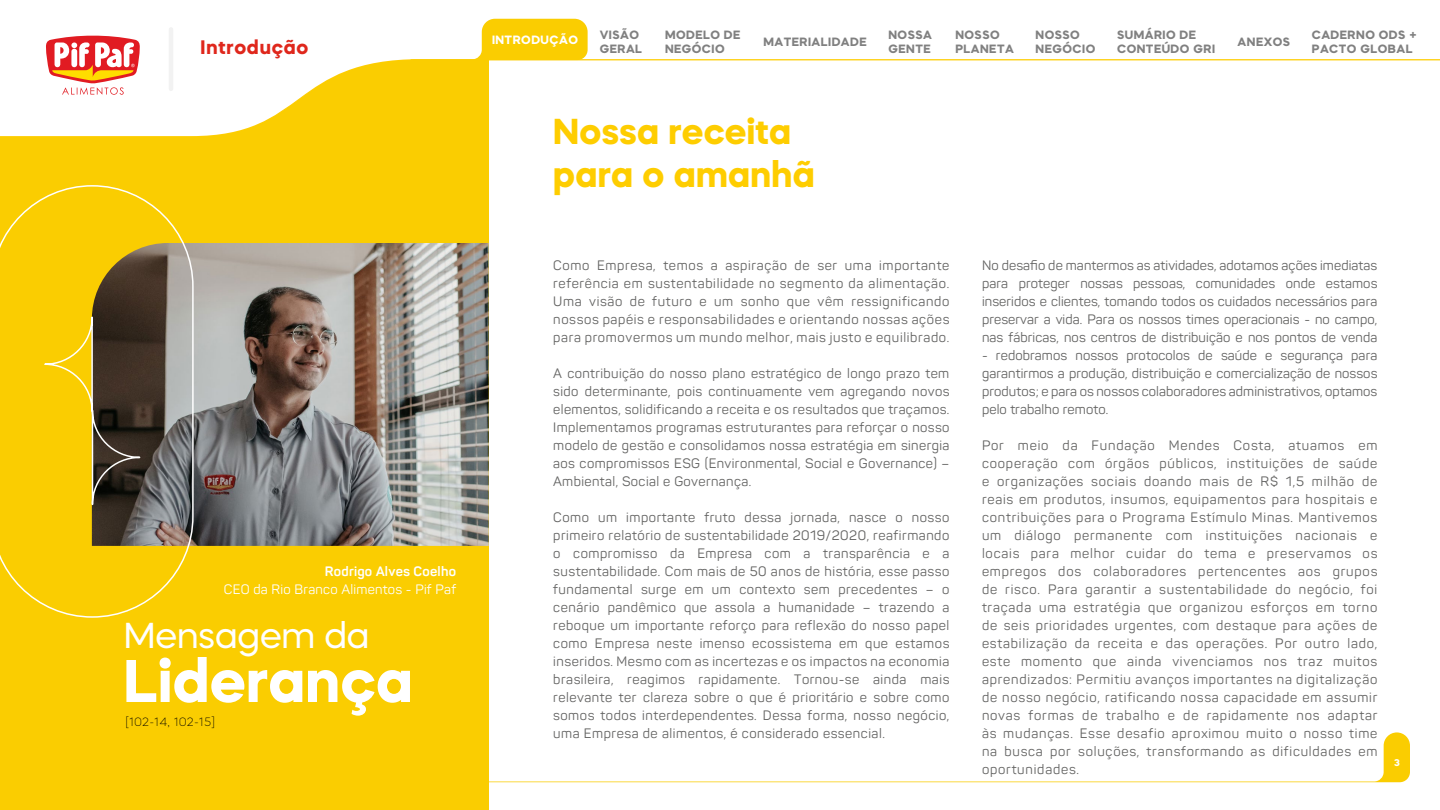
<style>
.page{position:relative;width:1440px;height:810px;background:#fff}
.page>*{position:absolute;margin:0;border:0;box-sizing:border-box;transform-origin:0 0}
.TITLE_80pt_Bold__Thi{font:700 60px "Mazzard H";letter-spacing:.01em;color:#fff}
.TITLE_68pt_SemiBold{font:700 36px/43.2px "Mazzard H";letter-spacing:.01em;color:#fecd00}
.TITLE_48pt_Thin__Thi{font:36px "Mazzard H";letter-spacing:-.02em;color:#fff}
.t1{font:700 19.5px "Mazzard H";letter-spacing:.045em;color:#df271c}
.BODY_18pt{font:13.5px/18px "Panton";letter-spacing:.035em;color:#636362;text-align:justify}
.LEGENDA{font:13.5px/18px "Panton";letter-spacing:.02em;color:#fff;text-align:right}
.t2{font:700 12px/14.4px "Mazzard H";letter-spacing:.04em;color:#808080}
.BODY_18pt-2{font:200 12px "Mazzard H";letter-spacing:.01em;color:#000}
.t3{font:700 12px "Mazzard H";letter-spacing:.04em;color:#fff}
.t4{font:700 9.75px "Mazzard H";color:#fff}
.s1{font-weight:700}
</style>
<div class="page">
<div style="left:0;top:0;width:489px;height:810px;background:#facd01"></div>
<img style="left:194px;top:243px;width:295px;height:303px">
<svg style="left:0;top:185px;width:194px;height:433px"></svg>
<svg style="left:489px;top:732px;width:921px;height:50px"></svg>
<svg style="left:0;top:0;width:1440px;height:136px"></svg>
<svg style="left:411px;top:19px;width:177px;height:41px;background:#fce167"></svg>
<hr style="left:169px;top:29px;width:4px;height:60px;background:#f2f2f2">
<svg style="left:45px;top:35px;width:96px;height:60px;background:#f3a190"></svg>
<h3 class="t1" style="left:200px;top:34px;width:110px">Introdução</h3>
<p class="t3" style="left:492px;top:32px;width:88px">INTRODUÇÃO</p>
<p class="t2" style="left:600px;top:27px;width:44px">VISÃO<br>GERAL</p>
<p class="t2" style="left:665px;top:27px;width:77px">MODELO DE<br>NEGÓCIO</p>
<p class="t2" style="left:764px;top:34px;width:105px">MATERIALIDADE</p>
<p class="t2" style="left:889px;top:27px;width:45px">NOSSA<br>GENTE</p>
<p class="t2" style="left:955px;top:27px;width:60px">NOSSO<br>PLANETA</p>
<p class="t2" style="left:1036px;top:27px;width:61px">NOSSO<br>NEGÓCIO</p>
<p class="t2" style="left:1117px;top:27px;width:99px">SUMÁRIO DE<br>CONTEÚDO GRI</p>
<p class="t2" style="left:1238px;top:34px;width:54px">ANEXOS</p>
<p class="t2" style="left:1312px;top:27px;width:106px">CADERNO ODS +<br>PACTO GLOBAL</p>
<p class="LEGENDA" style="left:224px;top:562px;width:234px"><span class="s1">Rodrigo Alves Coelho<br></span>CEO da Rio Branco Alimentos - Pif Paf</p>
<p class="TITLE_48pt_Thin__Thi" style="left:124px;top:613px;width:248px">Mensagem da</p>
<p class="TITLE_80pt_Bold__Thi" style="left:124px;top:641px;width:290px">Liderança</p>
<p class="BODY_18pt-2" style="left:125px;top:715px;width:91px">[102-14, 102-15]</p>
<p class="TITLE_68pt_SemiBold" style="left:553px;top:109px;width:263px">Nossa receita para o amanhã</p>
<p class="BODY_18pt" style="left:553px;top:256px;width:398px">Como Empresa, temos a aspiração de ser uma importante referência em sustentabilidade no segmento da alimentação.<br>Uma visão de futuro e um sonho que vêm ressignificando nossos papéis e responsabilidades e orientando nossas ações para promovermos um mundo melhor, mais justo e equilibrado.</p>
<p class="BODY_18pt" style="left:553px;top:364px;width:398px">A contribuição do nosso plano estratégico de longo prazo tem sido determinante, pois continuamente vem agregando novos elementos, solidificando a receita e os resultados que traçamos.<br>Implementamos programas estruturantes para reforçar o nosso modelo de gestão e consolidamos nossa estratégia em sinergia aos compromissos ESG (Environmental, Social e Governance) – Ambiental, Social e Governança.</p>
<p class="BODY_18pt" style="left:553px;top:508px;width:398px">Como um importante fruto dessa jornada, nasce o nosso primeiro relatório de sustentabilidade 2019/2020, reafirmando o compromisso da Empresa com a transparência e a sustentabilidade. Com mais de 50 anos de história, esse passo fundamental surge em um contexto sem precedentes – o cenário pandêmico que assola a humanidade – trazendo a reboque um importante reforço para reflexão do nosso papel como Empresa neste imenso ecossistema em que estamos inseridos. Mesmo com as incertezas e os impactos na economia brasileira, reagimos rapidamente. Tornou-se ainda mais relevante ter clareza sobre o que é prioritário e sobre como somos todos interdependentes. Dessa forma, nosso negócio, uma Empresa de alimentos, é considerado essencial.</p>
<p class="BODY_18pt" style="left:982px;top:256px;width:397px">No desafio de mantermos as atividades, adotamos ações imediatas para proteger nossas pessoas, comunidades onde estamos inseridos e clientes, tomando todos os cuidados necessários para preservar a vida. Para os nossos times operacionais - no campo, nas fábricas, nos centros de distribuição e nos pontos de venda</p>
<p class="BODY_18pt" style="left:982px;top:346px;width:397px">- redobramos nossos protocolos de saúde e segurança para garantirmos a produção, distribuição e comercialização de nossos produtos; e para os nossos colaboradores administrativos, optamos pelo trabalho remoto.</p>
<p class="BODY_18pt" style="left:982px;top:436px;width:397px">Por meio da Fundação Mendes Costa, atuamos em cooperação com órgãos públicos, instituições de saúde e organizações sociais doando mais de R$ 1,5 milhão de reais em produtos, insumos, equipamentos para hospitais e contribuições para o Programa Estímulo Minas. Mantivemos um diálogo permanente com instituições nacionais e locais para melhor cuidar do tema e preservamos os empregos dos colaboradores pertencentes aos grupos de risco. Para garantir a sustentabilidade do negócio, foi traçada uma estratégia que organizou esforços em torno de seis prioridades urgentes, com destaque para ações de estabilização da receita e das operações. Por outro lado, este momento que ainda vivenciamos nos traz muitos aprendizados: Permitiu avanços importantes na digitalização de nosso negócio, ratificando nossa capacidade em assumir novas formas de trabalho e de rapidamente nos adaptar às mudanças. Esse desafio aproximou muito o nosso time na busca por soluções, transformando as dificuldades em oportunidades.</p>
<p class="t4" style="left:1394px;top:756px;width:7px">3</p>
</div>
